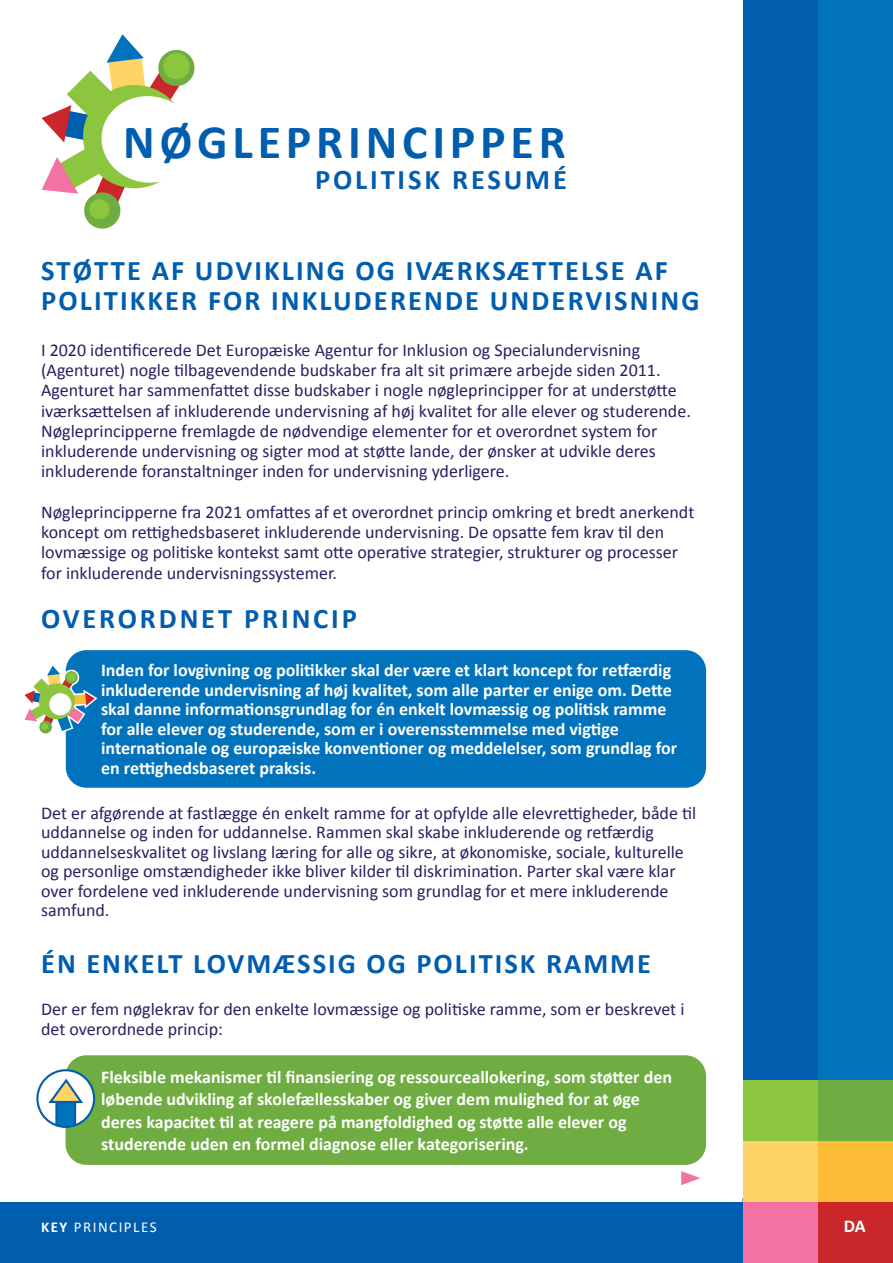
<style>
.page{position:relative;width:893px;height:1263px;background:#fff}
.page>*{position:absolute;margin:0;border:0;box-sizing:border-box;transform-origin:0 0}
.t1{font:700 48px "Calibri";letter-spacing:.1em;color:#015dad}
.t2{font:700 28.5px/30px "Calibri";letter-spacing:.075em;color:#015dad}
.t3{font:700 28.5px "Calibri";letter-spacing:.1em;color:#015dad}
.t4{font:18px/20.2px "Calibri";color:#252161}
.t5{font:700 18px/19.5px "Calibri";color:#fff}
.t6{font:15px "Calibri";letter-spacing:.1em;color:#fff}
.s1{font-weight:700}
</style>
<div class="page">
<div style="left:742px;top:1199px;width:76px;height:64px;background:#f273a1"></div>
<div style="left:817px;top:0;width:76px;height:1109px;background:#0073bc"></div>
<div style="left:66px;top:1055px;width:640px;height:110px;background:#6fad42;border-radius:21px"></div>
<div style="left:66px;top:650px;width:640px;height:138px;background:#0073bc;border-radius:21px"></div>
<div style="left:0;top:1202px;width:742px;height:61px;background:#015dad"></div>
<div style="left:817px;top:1141px;width:76px;height:61px;background:#febd37"></div>
<div style="left:742px;top:1141px;width:75px;height:61px;background:#fed466"></div>
<div style="left:742px;top:0;width:75px;height:1080px;background:#015dad"></div>
<svg style="left:681px;top:1171px;width:19px;height:14px"></svg>
<svg style="left:42px;top:34px;width:153px;height:195px"></svg>
<svg style="left:24px;top:660px;width:74px;height:75px"></svg>
<div style="left:41px;top:723px;width:7px;height:7px;background:#8bc63e;border-radius:50%"></div>
<div style="left:817px;top:1202px;width:76px;height:61px;background:#c9272a"></div>
<div style="left:809px;top:1080px;width:84px;height:61px;background:#6fad42"></div>
<div style="left:742px;top:1080px;width:75px;height:61px;background:#8bc63e"></div>
<svg style="left:38px;top:1071px;width:56px;height:56px"></svg>
<svg style="left:46px;top:1077px;width:38px;height:50px"></svg>
<div style="left:36px;top:1069px;width:59px;height:59px;border:2px solid #015dad;border-radius:50%"></div>
<h1 class="t1" style="left:123px;top:112px;width:444px">NØGLEPRINCIPPER</h1>
<h2 class="t3" style="left:315px;top:162px;width:253px">POLITISK RESUMÉ</h2>
<h2 class="t2" style="left:41px;top:254px;width:660px">STØTTE AF UDVIKLING OG IVÆRKSÆTTELSE AF<br>POLITIKKER FOR INKLUDERENDE UNDERVISNING</h2>
<p class="t4" style="left:41px;top:339px;width:651px">I 2020 identificerede Det Europæiske Agentur for Inklusion og Specialundervisning (Agenturet) nogle tilbagevendende budskaber fra alt sit primære arbejde siden 2011.<br>Agenturet har sammenfattet disse budskaber i nogle nøgleprincipper for at understøtte iværksættelsen af inkluderende undervisning af høj kvalitet for alle elever og studerende.<br>Nøgleprincipperne fremlagde de nødvendige elementer for et overordnet system for inkluderende undervisning og sigter mod at støtte lande, der ønsker at udvikle deres inkluderende foranstaltninger inden for undervisning yderligere.</p>
<p class="t4" style="left:41px;top:501px;width:655px">Nøgleprincipperne fra 2021 omfattes af et overordnet princip omkring et bredt anerkendt koncept om rettighedsbaseret inkluderende undervisning. De opsatte fem krav til den lovmæssige og politiske kontekst samt otte operative strategier, strukturer og processer for inkluderende undervisningssystemer.</p>
<h2 class="t3" style="left:41px;top:601px;width:317px">OVERORDNET PRINCIP</h2>
<p class="t5" style="left:101px;top:660px;width:578px">Inden for lovgivning og politikker skal der være et klart koncept for retfærdig inkluderende undervisning af høj kvalitet, som alle parter er enige om. Dette skal danne informationsgrundlag for én enkelt lovmæssig og politisk ramme for alle elever og studerende, som er i overensstemmelse med vigtige internationale og europæiske konventioner og meddelelser, som grundlag for en rettighedsbaseret praksis.</p>
<p class="t4" style="left:41px;top:802px;width:657px;line-height:19.5px">Det er afgørende at fastlægge én enkelt ramme for at opfylde alle elevrettigheder, både til uddannelse og inden for uddannelse. Rammen skal skabe inkluderende og retfærdig uddannelseskvalitet og livslang læring for alle og sikre, at økonomiske, sociale, kulturelle og personlige omstændigheder ikke bliver kilder til diskrimination. Parter skal være klar over fordelene ved inkluderende undervisning som grundlag for et mere inkluderende samfund.</p>
<h2 class="t2" style="left:41px;top:947px;width:611px">ÉN ENKELT LOVMÆSSIG OG POLITISK RAMME</h2>
<p class="t4" style="left:41px;top:999px;width:645px;line-height:19.5px">Der er fem nøglekrav for den enkelte lovmæssige og politiske ramme, som er beskrevet i det overordnede princip:</p>
<p class="t5" style="left:101px;top:1065px;width:572px;line-height:22.5px">Fleksible mekanismer til finansiering og ressourceallokering, som støtter den løbende udvikling af skolefællesskaber og giver dem mulighed for at øge deres kapacitet til at reagere på mangfoldighed og støtte alle elever og studerende uden en formel diagnose eller kategorisering.</p>
<p class="t6" style="left:41px;top:1218px;width:117px"><span class="s1">KEY</span> PRINCIPLES</p>
<p class="t5" style="left:844px;top:1216px;width:23px">DA</p>
</div>
